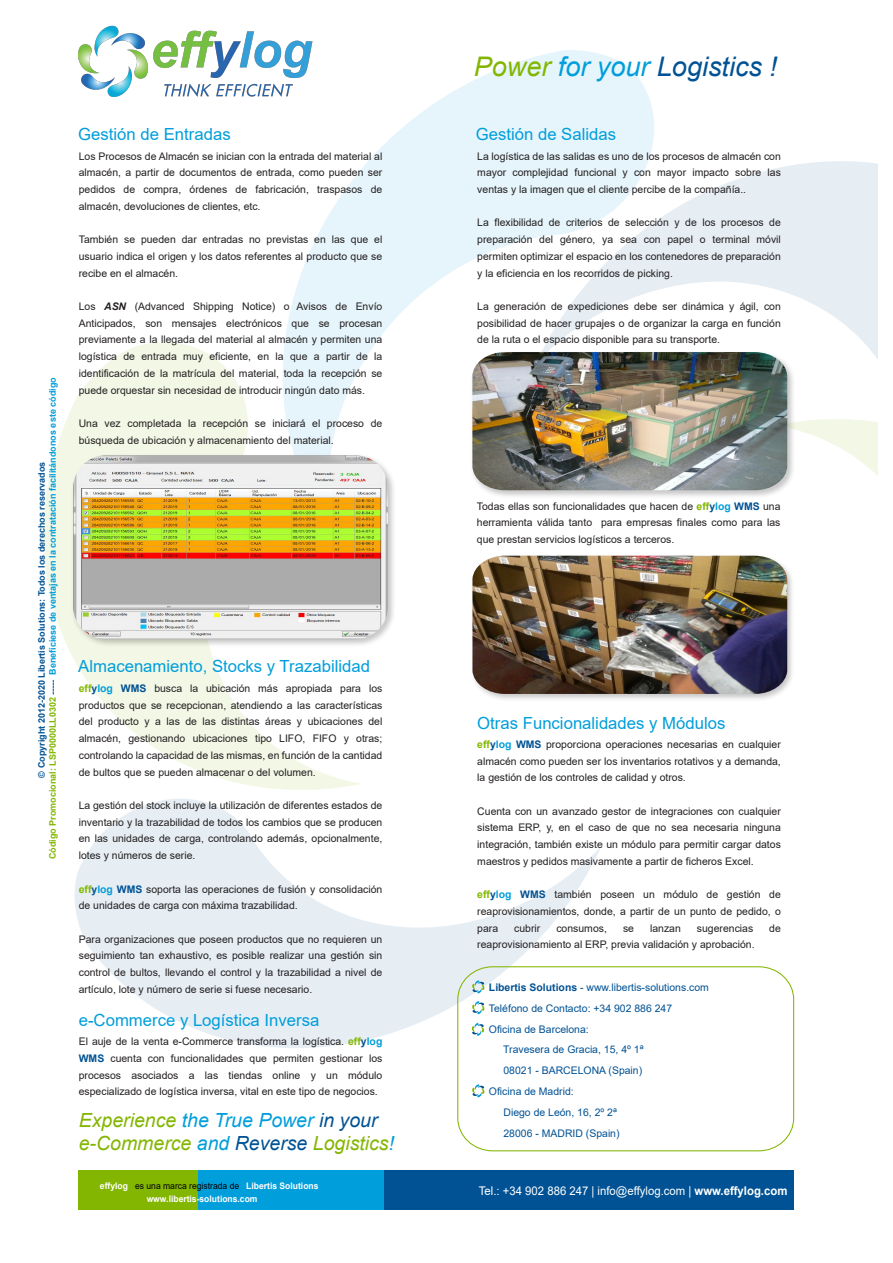
<style>
.page{position:relative;width:893px;height:1263px;background:#fff}
.page>*{position:absolute;margin:0;border:0;box-sizing:border-box;transform-origin:0 0}
.t1{font:italic 27px "Arial";color:#005294}
.t2{font:italic 19.5px/23.4px "Arial";color:#83b600}
.t3{font:16.65px "Arial";color:#009edb}
.t4{font:12px "Arial";color:#fff;scale:.95 1}
.t5{font:10.5px/16.6px "Arial";color:#231f20;text-align:justify}
.t6{font:10.5px "Arial";color:#005294}
.t7{font:700 9px/10.8px "Arial";color:#005294;text-align:center}
.t8{font:700 9px/13.4px "Arial";color:#fff;scale:.95 1}
.s1{color:#83b600}
.s2{color:#009edb}
.s3{font-weight:700;font-style:italic}
.s4{font-weight:700;color:#83b600}
.s5{font-weight:700;color:#005294}
.s6{font-weight:700;color:#009edb}
.s7{color:#005294}
.s8{font-weight:400;color:#000}
.s9{font-weight:700}
</style>
<div class="page">
<svg style="left:74px;top:799px;width:527px;height:249px;fill:#e6eef4"></svg>
<svg style="left:44px;top:342px;width:317px;height:448px;fill:#f5f9ec"></svg>
<svg style="left:281px;top:50px;width:373px;height:401px;fill:#e6f5fb"></svg>
<svg style="left:536px;top:137px;width:342px;height:222px;fill:#e6f5fb"></svg>
<svg style="left:799px;top:419px;width:79px;height:57px;fill:#f5f9ec"></svg>
<div style="left:457px;top:966px;width:337px;height:185px;border:1px solid #83b600;border-radius:34px"></div>
<svg style="left:472px;top:980px;width:13px;height:13px"></svg>
<svg style="left:472px;top:1001px;width:13px;height:13px"></svg>
<svg style="left:472px;top:1084px;width:13px;height:13px"></svg>
<svg style="left:472px;top:1023px;width:12px;height:13px"></svg>
<img style="left:69px;top:451px;width:325px;height:199px">
<img style="left:73px;top:455px;width:315px;height:184px">
<div style="left:79px;top:1170px;width:119px;height:40px;background:#83b600"></div>
<div style="left:198px;top:1170px;width:186px;height:40px;background:#009edb"></div>
<div style="left:384px;top:1170px;width:410px;height:40px;background:#005294"></div>
<img style="left:468px;top:346px;width:331px;height:150px">
<img style="left:472px;top:352px;width:315px;height:138px">
<img style="left:467px;top:555px;width:325px;height:251px">
<img style="left:472px;top:556px;width:315px;height:138px">
<img style="left:78px;top:25px;width:239px;height:71px">
<p class="t7" style="left:36px;top:859px;width:483px;rotate:-90deg">© Copyright 2012-2020 Libertis Solutions: Todos los derechos reservados<br><span class="s1">Código Promocional: LSP0000LL0302</span> ----- <span class="s2">Benefíciese de ventajas en la contratación facilitándonos este código</span></p>
<h3 class="t3" style="left:78px;top:123px;width:154px">Gestión de Entradas</h3>
<p class="t5" style="left:79px;top:147px;width:305px">Los Procesos de Almacén se inician con la entrada del material al almacén, a partir de documentos de entrada, como pueden ser pedidos de compra, órdenes de fabricación, traspasos de almacén, devoluciones de clientes, etc.</p>
<p class="t5" style="left:79px;top:231px;width:305px">También se pueden dar entradas no previstas en las que el usuario indica el origen y los datos referentes al producto que se recibe en el almacén.</p>
<p class="t5" style="left:79px;top:298px;width:305px">Los <span class="s3">ASN</span> (Advanced Shipping Notice) o Avisos de Envío Anticipados, son mensajes electrónicos que se procesan previamente a la llegada del material al almacén y permiten una logística de entrada muy eficiente, en la que a partir de la identificación de la matrícula del material, toda la recepción se puede orquestar sin necesidad de introducir ningún dato más.</p>
<p class="t5" style="left:79px;top:415px;width:305px">Una vez completada la recepción se iniciará el proceso de búsqueda de ubicación y almacenamiento del material.</p>
<h3 class="t3" style="left:78px;top:655px;width:293px">Almacenamiento, Stocks y Trazabilidad</h3>
<p class="t5" style="left:79px;top:680px;width:305px"><span class="s4">eff</span><span class="s5">y</span><span class="s6">log</span> <span class="s5">WMS</span> busca la ubicación más apropiada para los productos que se recepcionan, atendiendo a las características del producto y a las de las distintas áreas y ubicaciones del almacén, gestionando ubicaciones tipo LIFO, FIFO y otras; controlando la capacidad de las mismas, en función de la cantidad de bultos que se pueden almacenar o del volumen.</p>
<p class="t5" style="left:79px;top:797px;width:305px">La gestión del stock incluye la utilización de diferentes estados de inventario y la trazabilidad de todos los cambios que se producen en las unidades de carga, controlando además, opcionalmente, lotes y números de serie.</p>
<p class="t5" style="left:79px;top:880px;width:305px"><span class="s4">eff</span><span class="s5">y</span><span class="s6">log</span> <span class="s5">WMS</span> soporta las operaciones de fusión y consolidación de unidades de carga con máxima trazabilidad.</p>
<p class="t5" style="left:79px;top:931px;width:305px">Para organizaciones que poseen productos que no requieren un seguimiento tan exhaustivo, es posible realizar una gestión sin control de bultos, llevando el control y la trazabilidad a nivel de artículo, lote y número de serie si fuese necesario.</p>
<h3 class="t3" style="left:79px;top:1008px;width:242px">e-Commerce y Logística Inversa</h3>
<p class="t5" style="left:79px;top:1033px;width:305px">El auje de la venta e-Commerce transforma la logística. <span class="s4">eff</span><span class="s5">y</span><span class="s6">log </span><span class="s5">WMS</span> cuenta con funcionalidades que permiten gestionar los procesos asociados a las tiendas online y un módulo especializado de logística inversa, vital en este tipo de negocios.</p>
<h2 class="t2" style="left:79px;top:1108px;width:317px">Experience <span class="s2">the True Power</span> <span class="s7">in your </span>e-Commerce <span class="s2">and</span> <span class="s7">Reverse</span> Logistics<span class="s2">!</span></h2>
<p class="t8" style="left:147px;top:1179px;width:182px;text-indent:-47px">effylog <span class="s8">es una marca registrada de</span> Libertis Solutions www.libertis-solutions.com</p>
<h1 class="t1" style="left:474px;top:49px;width:305px"><span class="s1">Power</span> <span class="s2">for your</span> Logistics !</h1>
<h3 class="t3" style="left:476px;top:123px;width:142px">Gestión de Salidas</h3>
<p class="t5" style="left:477px;top:147px;width:305px">La logística de las salidas es uno de los procesos de almacén con mayor complejidad funcional y con mayor impacto sobre las ventas y la imagen que el cliente percibe de la compañía..</p>
<p class="t5" style="left:477px;top:214px;width:305px">La flexibilidad de criterios de selección y de los procesos de preparación del género, ya sea con papel o terminal móvil permiten optimizar el espacio en los contenedores de preparación y la eficiencia en los recorridos de picking.</p>
<p class="t5" style="left:477px;top:298px;width:305px">La generación de expediciones debe ser dinámica y ágil, con posibilidad de hacer grupajes o de organizar la carga en función de la ruta o el espacio disponible para su transporte.</p>
<p class="t5" style="left:477px;top:497px;width:305px">Todas ellas son funcionalidades que hacen de <span class="s4">eff</span><span class="s5">y</span><span class="s6">log</span> <span class="s5">WMS</span> una herramienta válida tanto para empresas finales como para las que prestan servicios logísticos a terceros.</p>
<h3 class="t3" style="left:477px;top:711px;width:250px">Otras Funcionalidades y Módulos</h3>
<p class="t5" style="left:477px;top:736px;width:305px"><span class="s4">eff</span><span class="s5">y</span><span class="s6">log</span> <span class="s5">WMS</span> proporciona operaciones necesarias en cualquier almacén como pueden ser los inventarios rotativos y a demanda, la gestión de los controles de calidad y otros.</p>
<p class="t5" style="left:477px;top:803px;width:305px">Cuenta con un avanzado gestor de integraciones con cualquier sistema ERP, y, en el caso de que no sea necesaria ninguna integración, también existe un módulo para permitir cargar datos maestros y pedidos masivamente a partir de ficheros Excel.</p>
<p class="t5" style="left:477px;top:886px;width:305px"><span class="s4">eff</span><span class="s5">y</span><span class="s6">log</span> <span class="s5">WMS</span> también poseen un módulo de gestión de reaprovisionamientos, donde, a partir de un punto de pedido, o para</p>
<p class="t5" style="left:514px;top:920px;width:28px">cubrir</p>
<p class="t5" style="left:556px;top:920px;width:52px">consumos,</p>
<p class="t5" style="left:623px;top:920px;width:13px">se</p>
<p class="t5" style="left:650px;top:920px;width:32px">lanzan</p>
<p class="t5" style="left:697px;top:920px;width:58px">sugerencias</p>
<p class="t5" style="left:769px;top:920px;width:13px">de</p>
<p class="t5" style="left:477px;top:936px;width:279px">reaprovisionamiento al ERP, previa validación y aprobación.</p>
<p class="t6" style="left:489px;top:980px;width:222px"><span class="s9">Libertis Solutions</span> - www.libertis-solutions.com</p>
<p class="t6" style="left:489px;top:1001px;width:185px">Teléfono de Contacto: +34 902 886 247</p>
<p class="t6" style="left:489px;top:1022px;width:101px">Oficina de Barcelona:</p>
<p class="t6" style="left:503px;top:1042px;width:142px">Travesera de Gracia, 15, 4º 1ª</p>
<p class="t6" style="left:503px;top:1063px;width:140px">08021 - BARCELONA (Spain)</p>
<p class="t6" style="left:489px;top:1084px;width:86px">Oficina de Madrid:</p>
<p class="t6" style="left:503px;top:1105px;width:115px">Diego de León, 16, 2º 2ª</p>
<p class="t6" style="left:503px;top:1126px;width:118px">28006 - MADRID (Spain)</p>
<p class="t4" style="left:479px;top:1182px;width:326px">Tel.: +34 902 886 247 | info@effylog.com | <span class="s9">www.effylog.com</span></p>
</div>
